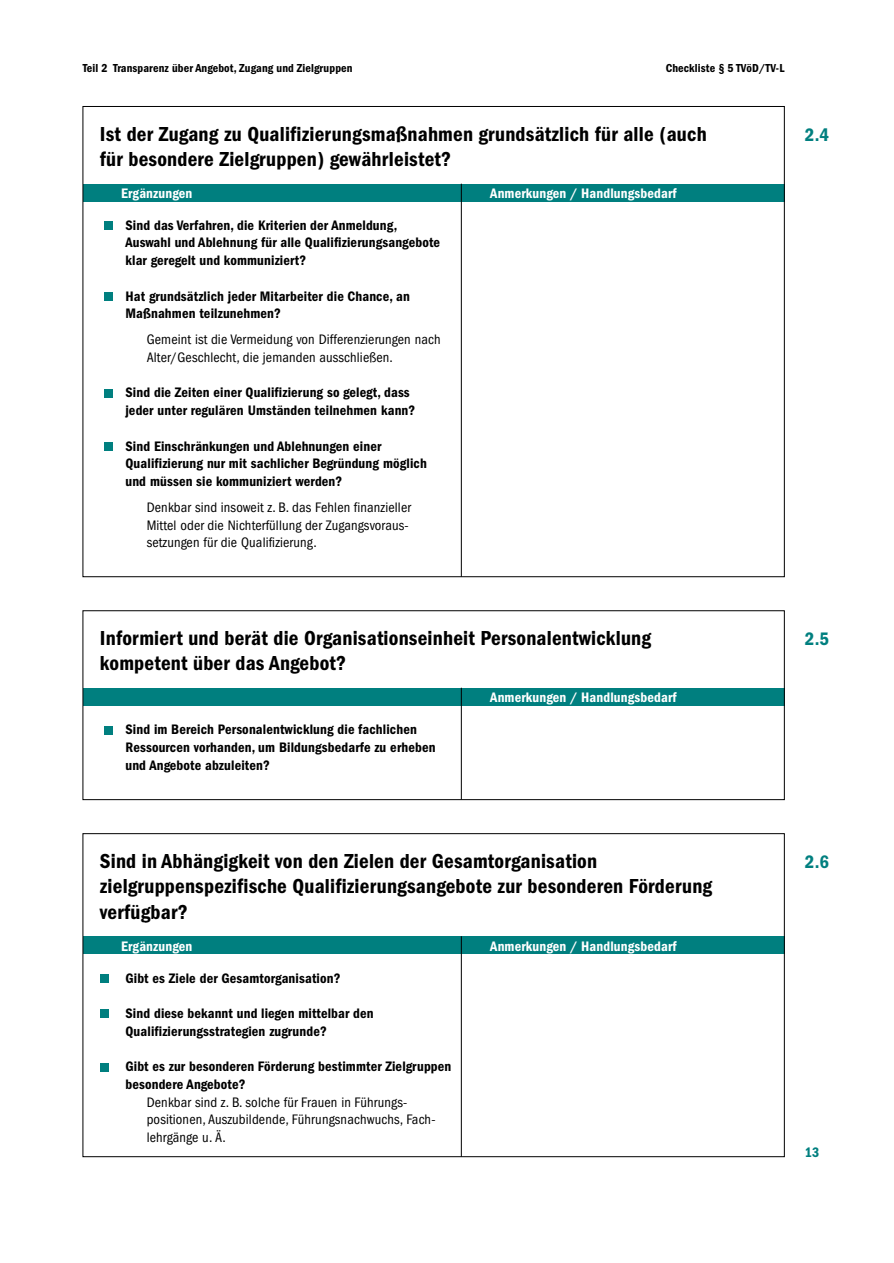
<style>
.page{position:relative;width:894px;height:1263px;background:#fff}
.page>*{position:absolute;margin:0;border:0;box-sizing:border-box;transform-origin:0 0}
.t1{font:600 condensed 21px/25.3px "Franklin Gothic LT";letter-spacing:.01em;color:#000}
.t2{font:600 condensed 18.75px "Franklin Gothic LT";color:#007f7f}
.t3{font:600 condensed 14.25px/17.7px "Franklin Gothic LT";letter-spacing:.01em;color:#000}
.t4{font:condensed 14.25px/17.5px "Franklin Gothic LT";letter-spacing:.01em;color:#000}
.t5{font:600 condensed 14.25px "Franklin Gothic LT";letter-spacing:.01em;color:#fff}
.t6{font:600 condensed 14.25px "Franklin Gothic LT";color:#007f7f}
.t7{font:600 condensed 12px "Franklin Gothic LT";letter-spacing:.01em;color:#000}
</style>
<div class="page">
<div style="left:83px;top:184px;width:701px;height:18px;background:#007f7f"></div>
<div style="left:83px;top:688px;width:701px;height:18px;background:#007f7f"></div>
<div style="left:83px;top:936px;width:701px;height:18px;background:#007f7f"></div>
<div style="left:83px;top:610px;width:702px;height:190px;border:1px solid #000"></div>
<hr style="left:461px;top:184px;width:1px;height:393px;background:#000">
<div style="left:104px;top:292px;width:9px;height:8px;background:#007f7f"></div>
<div style="left:104px;top:389px;width:9px;height:8px;background:#007f7f"></div>
<div style="left:104px;top:442px;width:9px;height:8px;background:#007f7f"></div>
<div style="left:100px;top:974px;width:8px;height:8px;background:#007f7f"></div>
<div style="left:100px;top:1009px;width:8px;height:9px;background:#007f7f"></div>
<div style="left:100px;top:1063px;width:8px;height:8px;background:#007f7f"></div>
<div style="left:104px;top:221px;width:9px;height:9px;background:#007f7f"></div>
<div style="left:104px;top:726px;width:9px;height:8px;background:#007f7f"></div>
<hr style="left:461px;top:936px;width:1px;height:221px;background:#000">
<hr style="left:461px;top:688px;width:1px;height:112px;background:#000">
<p class="t7" style="left:83px;top:62px;width:271px">Teil 2 Transparenz über Angebot, Zugang und Zielgruppen</p>
<p class="t7" style="left:666px;top:62px;width:120px">Checkliste § 5 TVöD/TV-L</p>
<h1 class="t1" style="left:100px;top:121px;width:608px">Ist der Zugang zu Qualifizierungsmaßnahmen grundsätzlich für alle (auch für besondere Zielgruppen) gewährleistet?</h1>
<p class="t5" style="left:121px;top:186px;width:73px">Ergänzungen</p>
<p class="t3" style="left:125px;top:216px;width:316px">Sind das Verfahren, die Kriterien der Anmeldung,<br>Auswahl und Ablehnung für alle Qualifizierungsangebote klar geregelt und kommuniziert?</p>
<p class="t3" style="left:125px;top:287px;width:286px">Hat grundsätzlich jeder Mitarbeiter die Chance, an<br>Maßnahmen teilzunehmen?</p>
<p class="t4" style="left:147px;top:331px;width:295px">Gemeint ist die Vermeidung von Differenzierungen nach<br>Alter/Geschlecht, die jemanden ausschließen.</p>
<p class="t3" style="left:125px;top:384px;width:291px">Sind die Zeiten einer Qualifizierung so gelegt, dass jeder unter regulären Umständen teilnehmen kann?</p>
<p class="t3" style="left:125px;top:437px;width:303px">Sind Einschränkungen und Ablehnungen einer<br>Qualifizierung nur mit sachlicher Begründung möglich und müssen sie kommuniziert werden?</p>
<p class="t4" style="left:147px;top:499px;width:266px">Denkbar sind insoweit z. B. das Fehlen finanzieller<br>Mittel oder die Nichterfüllung der Zugangsvoraus&shy;setzungen für die Qualifizierung.</p>
<p class="t5" style="left:490px;top:186px;width:188px">Anmerkungen / Handlungsbedarf</p>
<h2 class="t2" style="left:805px;top:125px;width:26px">2.4</h2>
<h1 class="t1" style="left:100px;top:625px;width:553px">Informiert und berät die Organisationseinheit Personalentwicklung kompetent über das Angebot?</h1>
<p class="t3" style="left:125px;top:721px;width:312px">Sind im Bereich Personalentwicklung die fachlichen<br>Ressourcen vorhanden, um Bildungsbedarfe zu erheben und Angebote abzuleiten?</p>
<p class="t5" style="left:490px;top:690px;width:188px">Anmerkungen / Handlungsbedarf</p>
<h2 class="t2" style="left:805px;top:630px;width:26px">2.5</h2>
<h1 class="t1" style="left:100px;top:848px;width:614px">Sind in Abhängigkeit von den Zielen der Gesamtorganisation zielgruppenspezifische Qualifizierungsangebote zur besonderen Förderung verfügbar?</h1>
<p class="t5" style="left:121px;top:939px;width:73px">Ergänzungen</p>
<p class="t3" style="left:125px;top:969px;width:217px">Gibt es Ziele der Gesamtorganisation?</p>
<p class="t3" style="left:125px;top:1005px;width:250px">Sind diese bekannt und liegen mittelbar den<br>Qualifizierungsstrategien zugrunde?</p>
<p class="t3" style="left:125px;top:1058px;width:327px">Gibt es zur besonderen Förderung bestimmter Zielgruppen besondere Angebote?</p>
<p class="t4" style="left:147px;top:1093px;width:290px">Denkbar sind z. B. solche für Frauen in Führungs&shy;positionen, Auszubildende, Führungsnachwuchs, Fach&shy;lehrgänge u. Ä.</p>
<p class="t5" style="left:490px;top:939px;width:188px">Anmerkungen / Handlungsbedarf</p>
<h2 class="t2" style="left:805px;top:852px;width:26px">2.6</h2>
<p class="t6" style="left:805px;top:1145px;width:16px">13</p>
</div>
